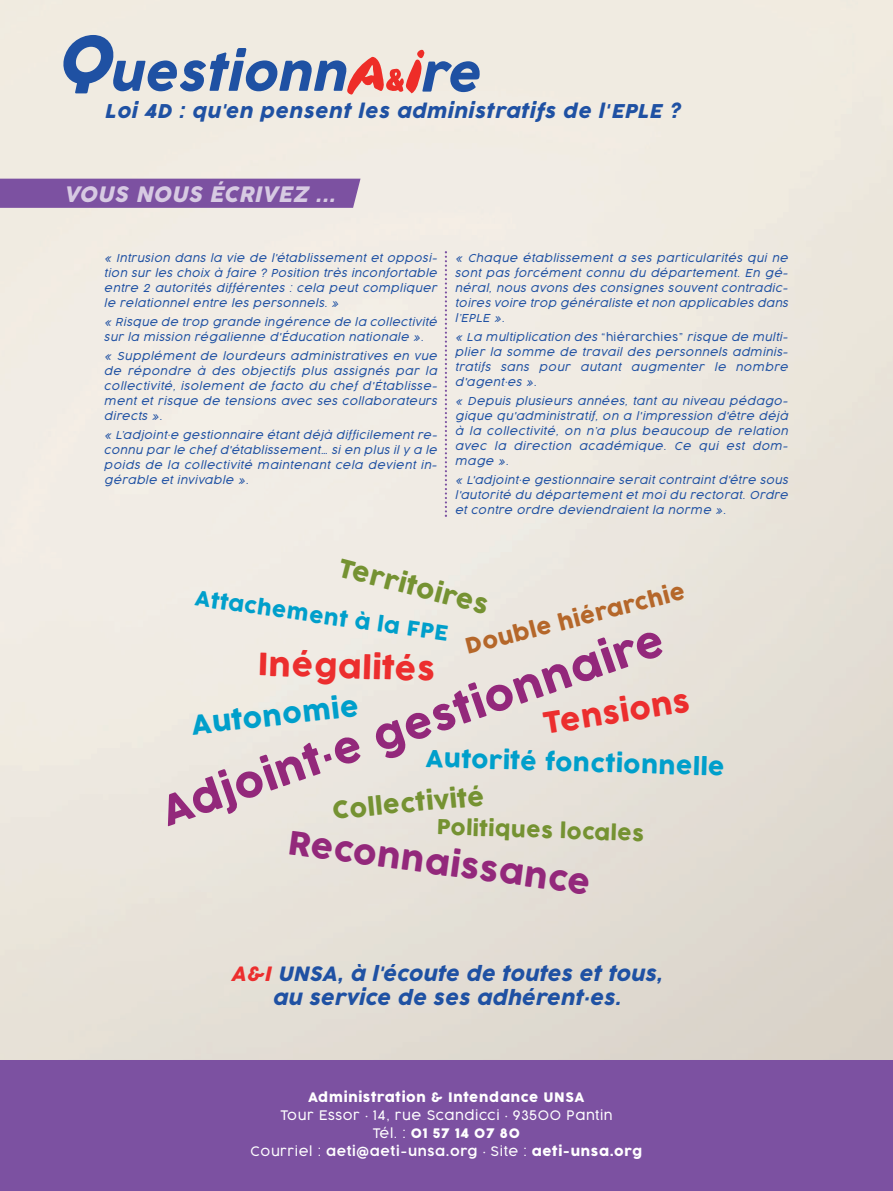
<style>
.page{position:relative;width:893px;height:1191px;background:#fff}
.page>*{position:absolute;margin:0;border:0;box-sizing:border-box;transform-origin:0 0}
.t1{font:42px "Cocogoose Pro";color:#93287b}
.t2{font:33.3px "Cocogoose Pro";color:#93287b}
.t3{font:31.5px "Cocogoose Pro";color:#ec2e2e}
.t4{font:30.15px "Cocogoose Pro";color:#ec2e2e}
.t5{font:27.3px "Cocogoose Pro";color:#009fcb}
.t6{font:25.8px "Cocogoose Pro";color:#759232}
.t7{font:24.75px "Cocogoose Pro";color:#759232}
.t8{font:24.15px "Cocogoose Pro";color:#009fcb}
.t9{font:22.05px "Cocogoose Pro";color:#b5672a}
.t10{font:21.15px "Cocogoose Pro";color:#009fcb}
.t11{font:21.15px "Cocogoose Pro";color:#759232}
.t12{font:italic 21px "Cocogoose Pro";letter-spacing:.025em;color:rgb(255 255 255/.7)}
.t13{font:italic 19.5px/24px "Cocogoose Pro";letter-spacing:.015em;color:#1f51a3;text-align:center}
.t14{font:italic 18.75px "Cocogoose Pro";letter-spacing:.035em;color:#1f51a3}
.t15{font:300 13.5px/18px "Cocogoose Pro";letter-spacing:.045em;color:#fff;text-align:center}
.t16{font:13.5px "Cocogoose Pro";letter-spacing:.055em;color:#fff}
.t17{font:italic 300 11.25px/15px "Cocogoose Pro";letter-spacing:.045em;color:#1f51a3;text-align:justify}
.s1{font-style:normal}
.s2{color:#ec2e2e}
.s3{font-weight:400}
.s4{font-style:inherit}
</style>
<div class="page">
<svg style="left:62px;top:35px;width:419px;height:60px;background:#b8b7c6"></svg>
<div style="left:0;top:1060px;width:893px;height:130px;background:#7c51a1"></div>
<svg style="left:445px;top:251px;width:2px;height:266px"></svg>
<div style="left:0;top:179px;width:360px;height:29px;background:#7c51a1"></div>
<h3 class="t14" style="left:105px;top:102px;width:576px">Loi 4D : qu'en pensent les administratifs de l'EPLE ?</h3>
<h3 class="t12" style="left:64px;top:184px;width:273px">VOUS NOUS ÉCRIVEZ ...</h3>
<p class="t17" style="left:104px;top:251px;width:334px">« Intrusion dans la vie de l'établissement et opposi&shy;tion sur les choix à faire ? Position très inconfortable entre 2 autorités différentes : cela peut compliquer le relationnel entre les personnels. »</p>
<p class="t17" style="left:104px;top:315px;width:334px">« Risque de trop grande ingérence de la collectivité sur la mission régalienne d'Éducation nationale ».</p>
<p class="t17" style="left:104px;top:349px;width:334px">« Supplément de lourdeurs administratives en vue de répondre à des objectifs plus assignés par la collectivité, isolement de facto du chef d'Établisse&shy;ment et risque de tensions avec ses collaborateurs directs ».</p>
<p class="t17" style="left:104px;top:428px;width:334px">« L’adjoint·e gestionnaire étant déjà difficilement re&shy;connu par le chef d'établissement… si en plus il y a le poids de la collectivité maintenant cela devient in&shy;gérable et invivable ».</p>
<p class="t17" style="left:455px;top:251px;width:334px">« Chaque établissement a ses particularités qui ne sont pas forcément connu du département. En gé&shy;néral, nous avons des consignes souvent contradic&shy;toires voire trop généraliste et non applicables dans l’EPLE ».</p>
<p class="t17" style="left:455px;top:330px;width:334px">« La multiplication des <span class="s1">“hiérarchies”</span> risque de multi&shy;plier la somme de travail des personnels adminis&shy;tratifs sans pour autant augmenter le nombre d'agent·es ».</p>
<p class="t17" style="left:455px;top:394px;width:334px">« Depuis plusieurs années, tant au niveau pédago&shy;gique qu'administratif, on a l'impression d'être déjà à la collectivité, on n’a plus beaucoup de relation avec la direction académique. Ce qui est dom&shy;mage ».</p>
<p class="t17" style="left:455px;top:473px;width:334px">« L'adjoint·e gestionnaire serait contraint d'être sous l'autorité du département et moi du rectorat. Ordre et contre ordre deviendraient la norme ».</p>
<h3 class="t6" style="left:342px;top:555px;width:156px;rotate:15deg">Territoires</h3>
<h3 class="t9" style="left:463px;top:636px;width:227px;rotate:-14deg">Double hiérarchie</h3>
<h3 class="t10" style="left:196px;top:589px;width:257px;rotate:8deg">Attachement à la FPE</h3>
<h1 class="t1" style="left:156px;top:794px;width:531px;rotate:-19deg">Adjoint·e gestionnaire</h1>
<h3 class="t3" style="left:258px;top:650px;width:179px;rotate:2deg">Inégalités</h3>
<h3 class="t4" style="left:541px;top:711px;width:149px;rotate:-9deg">Tensions</h3>
<h3 class="t5" style="left:190px;top:712px;width:170px;rotate:-6deg">Autonomie</h3>
<h3 class="t8" style="left:426px;top:747px;width:300px;rotate:2deg">Autorité fonctionnelle</h3>
<h3 class="t7" style="left:331px;top:799px;width:154px;rotate:-5deg">Collectivité</h3>
<h3 class="t11" style="left:437px;top:817px;width:209px;rotate:2deg">Politiques locales</h3>
<h2 class="t2" style="left:290px;top:827px;width:306px;rotate:8deg">Reconnaissance</h2>
<h3 class="t13" style="left:231px;top:962px;width:433px"><span class="s2">A&amp;I</span> UNSA, à l'écoute de toutes et tous, au service de ses adhérent·es.</h3>
<p class="t16" style="left:308px;top:1090px;width:278px">Administration &amp; Intendance UNSA</p>
<p class="t15" style="left:250px;top:1105px;width:393px">Tour Essor • 14, rue Scandicci • 93500 Pantin<br>Tél. : <span class="s3">01 57 14 07 80<br></span>Courriel : <span class="s4">aeti@aeti-unsa.org</span> • Site : <span class="s3">aeti-unsa.org</span></p>
</div>
